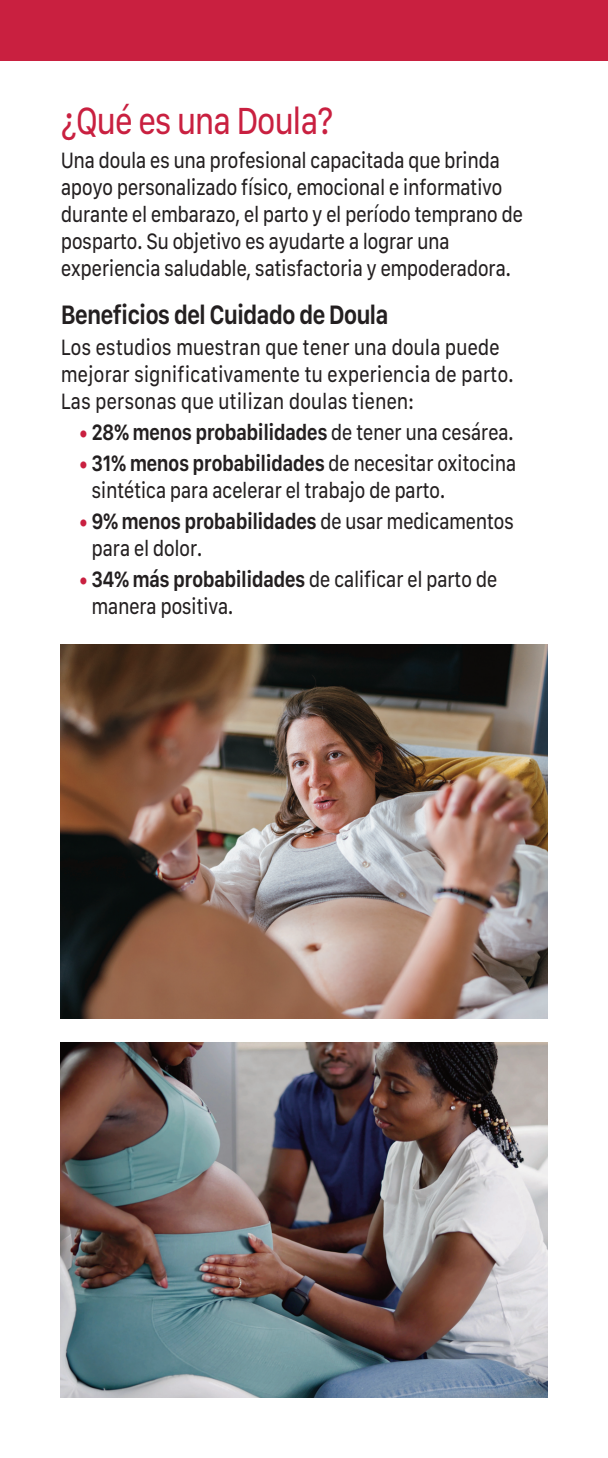
<style>
.page{position:relative;width:608px;height:1458px;background:#fff}
.page>*{position:absolute;margin:0;border:0;box-sizing:border-box;transform-origin:0 0}
.t1{font:38.25px "SF Compact Text";letter-spacing:-.045em;color:#c92040;scale:.85 1}
.t2{font:600 27px "SF Compact Text";letter-spacing:-.045em;color:#231f20;scale:.85 1}
.t3{font:22.5px/27px "SF Compact Text";letter-spacing:-.03em;color:#231f20;scale:.85 1}
.t4{font:600 22.5px "SF Compact Text";letter-spacing:-.035em;color:#231f20;scale:.85 1}
.s1{font-weight:400;color:#c92040}
.s2{font-weight:400}
.s3{color:#c92040}
.s4{font-weight:600}
</style>
<div class="page">
<div style="left:0;top:0;width:608px;height:61px;background:#c92040"></div>
<img style="left:61px;top:644px;width:486px;height:374px">
<img style="left:61px;top:1043px;width:486px;height:354px">
<p class="t1" style="left:61px;top:106px;width:322px">¿Qué es una Doula?</p>
<p class="t3" style="left:61px;top:149px;width:545px">Una doula es una profesional capacitada que brinda apoyo personalizado físico, emocional e informativo durante el embarazo, el parto y el período temprano de posparto. Su objetivo es ayudarte a lograr una experiencia saludable, satisfactoria y empoderadora.</p>
<p class="t2" style="left:61px;top:304px;width:387px">Beneficios del Cuidado de Doula</p>
<p class="t3" style="left:61px;top:335px;width:534px">Los estudios muestran que tener una doula puede mejorar significativamente tu experiencia de parto.<br>Las personas que utilizan doulas tienen:</p>
<p class="t4" style="left:79px;top:424px;width:513px"><span class="s1">•</span> 28% menos probabilidades <span class="s2">de tener una cesárea.</span></p>
<p class="t3" style="left:91px;top:451px;width:501px;text-indent:-13px"><span class="s3">•</span> <span class="s4">31% menos probabilidades</span> de necesitar oxitocina sintética para acelerar el trabajo de parto.</p>
<p class="t3" style="left:91px;top:509px;width:498px;text-indent:-13px"><span class="s3">•</span> <span class="s4">9% menos probabilidades</span> de usar medicamentos para el dolor.</p>
<p class="t3" style="left:91px;top:568px;width:479px;text-indent:-13px"><span class="s3">•</span> <span class="s4">34% más probabilidades</span> de calificar el parto de manera positiva.</p>
</div>
